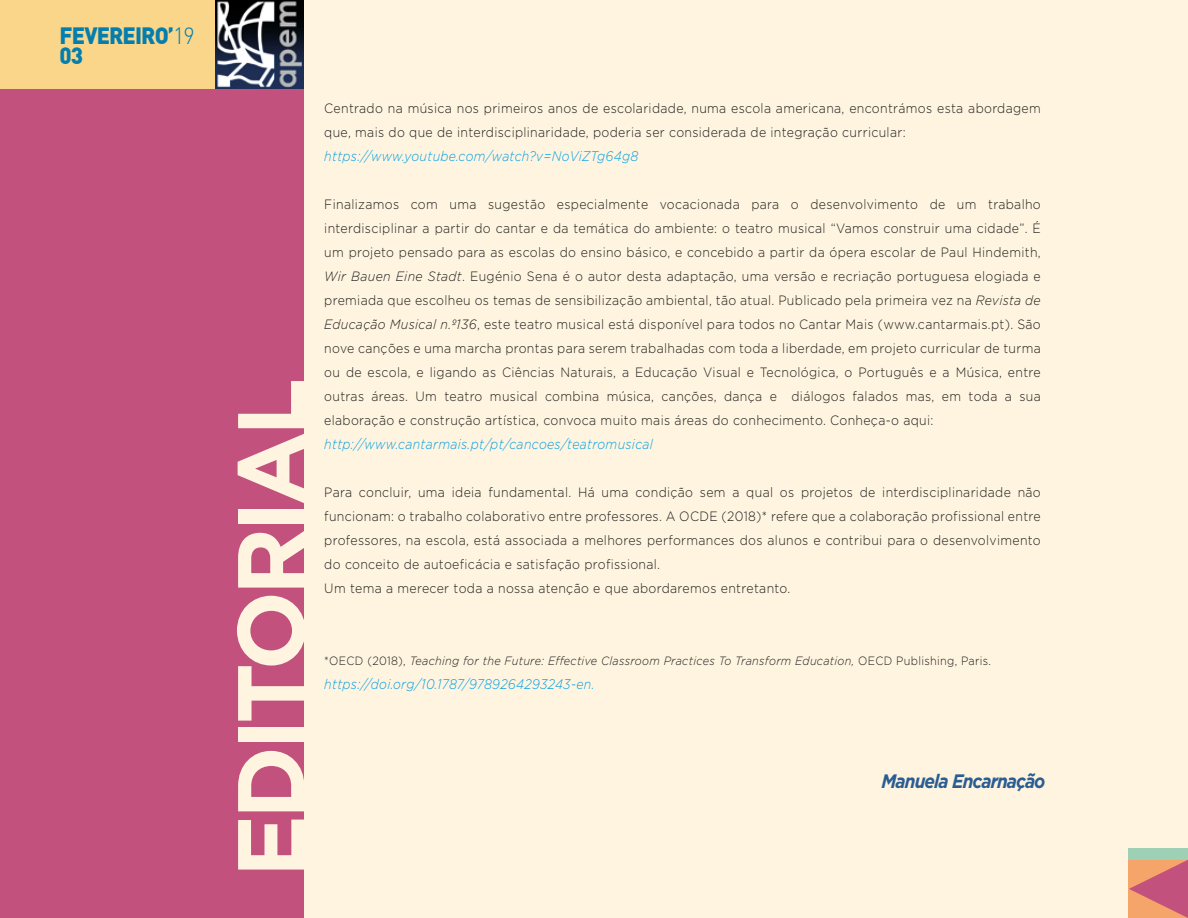
<style>
.page{position:relative;width:1188px;height:918px;background:#fff4e0}
.page>*{position:absolute;margin:0;border:0;box-sizing:border-box;transform-origin:0 0}
.t1{font:700 94.65px "Gotham";letter-spacing:-.05em;color:#fff4e0}
.t2{font:900 23.1px/19.8px "DIN";letter-spacing:-.04em;color:#037eae;scale:.95 1}
.t3{font:italic 700 19.5px "Gotham";letter-spacing:-.05em;color:#2a5d92;scale:.89 1}
.t4{font:italic 300 13.95px "Gotham";letter-spacing:.025em;color:#009fe3;scale:.88 1}
.t5{font:300 13.5px/24px "Gotham";letter-spacing:.025em;color:#1d1d1b;scale:.91 1}
.t6{font:italic 300 12px "Gotham";letter-spacing:.025em;color:#1d1d1b;scale:.91 1}
.s1{font-weight:300}
.s2{font-style:italic}
.s3{font-style:normal}
</style>
<div class="page">
<div style="left:0;top:0;width:304px;height:918px;background:#c2527d"></div>
<div style="left:0;top:0;width:215px;height:89px;background:#fad68a"></div>
<img style="left:215px;top:0;width:89px;height:89px">
<div style="left:1129px;top:848px;width:59px;height:12px;background:#9ed0b5"></div>
<svg style="left:1129px;top:860px;width:59px;height:58px;background:#db7b73"></svg>
<h2 class="t2" style="left:60px;top:25px;width:144px">FEVEREIRO’<span class="s1">19<br></span>03</h2>
<h1 class="t1" style="left:216px;top:877px;width:501px;rotate:-90deg">EDITORIAL</h1>
<p class="t5" style="left:324px;top:96px;width:789px">Centrado na música nos primeiros anos de escolaridade, numa escola americana, encontrámos esta abordagem que, mais do que de interdisciplinaridade, poderia ser considerada de integração curricular:</p>
<p class="t4" style="left:324px;top:149px;width:358px">https://www.youtube.com/watch?v=NoViZTg64g8</p>
<p class="t5" style="left:324px;top:192px;width:789px;text-align:justify">Finalizamos com uma sugestão especialmente vocacionada para o desenvolvimento de um trabalho interdisciplinar a partir do cantar e da temática do ambiente: o teatro musical “Vamos construir uma cidade”. É um projeto pensado para as escolas do ensino básico, e concebido a partir da ópera escolar de Paul Hindemith, <span class="s2">Wir Bauen Eine Stadt</span>. Eugénio Sena é o autor desta adaptação, uma versão e recriação portuguesa elogiada e premiada que escolheu os temas de sensibilização ambiental, tão atual. Publicado pela primeira vez na <span class="s2">Revista de Educação Musical n.º136</span>, este teatro musical está disponível para todos no Cantar Mais (www.cantarmais.pt). São nove canções e uma marcha prontas para serem trabalhadas com toda a liberdade, em projeto curricular de turma ou de escola, e ligando as Ciências Naturais, a Educação Visual e Tecnológica, o Português e a Música, entre outras áreas. Um teatro musical combina música, canções, dança e diálogos falados mas, em toda a sua elaboração e construção artística, convoca muito mais áreas do conhecimento. Conheça-o aqui:</p>
<p class="t4" style="left:324px;top:437px;width:375px">http://www.cantarmais.pt/pt/cancoes/teatromusical</p>
<p class="t5" style="left:324px;top:480px;width:789px">Para concluir, uma ideia fundamental. Há uma condição sem a qual os projetos de interdisciplinaridade não funcionam: o trabalho colaborativo entre professores. A OCDE (2018)* refere que a colaboração profissional entre professores, na escola, está associada a melhores performances dos alunos e contribui para o desenvolvimento do conceito de autoeficácia e satisfação profissional.<br>Um tema a merecer toda a nossa atenção e que abordaremos entretanto.</p>
<p class="t6" style="left:324px;top:655px;width:734px"><span class="s3">*OECD (2018),</span> Teaching for the Future: Effective Classroom Practices To Transform Education, <span class="s3">OECD Publishing, Paris.</span></p>
<p class="t4" style="left:324px;top:677px;width:309px">https://doi.org/10.1787/9789264293243-en.</p>
<h3 class="t3" style="left:882px;top:770px;width:186px">Manuela Encarnação</h3>
</div>
